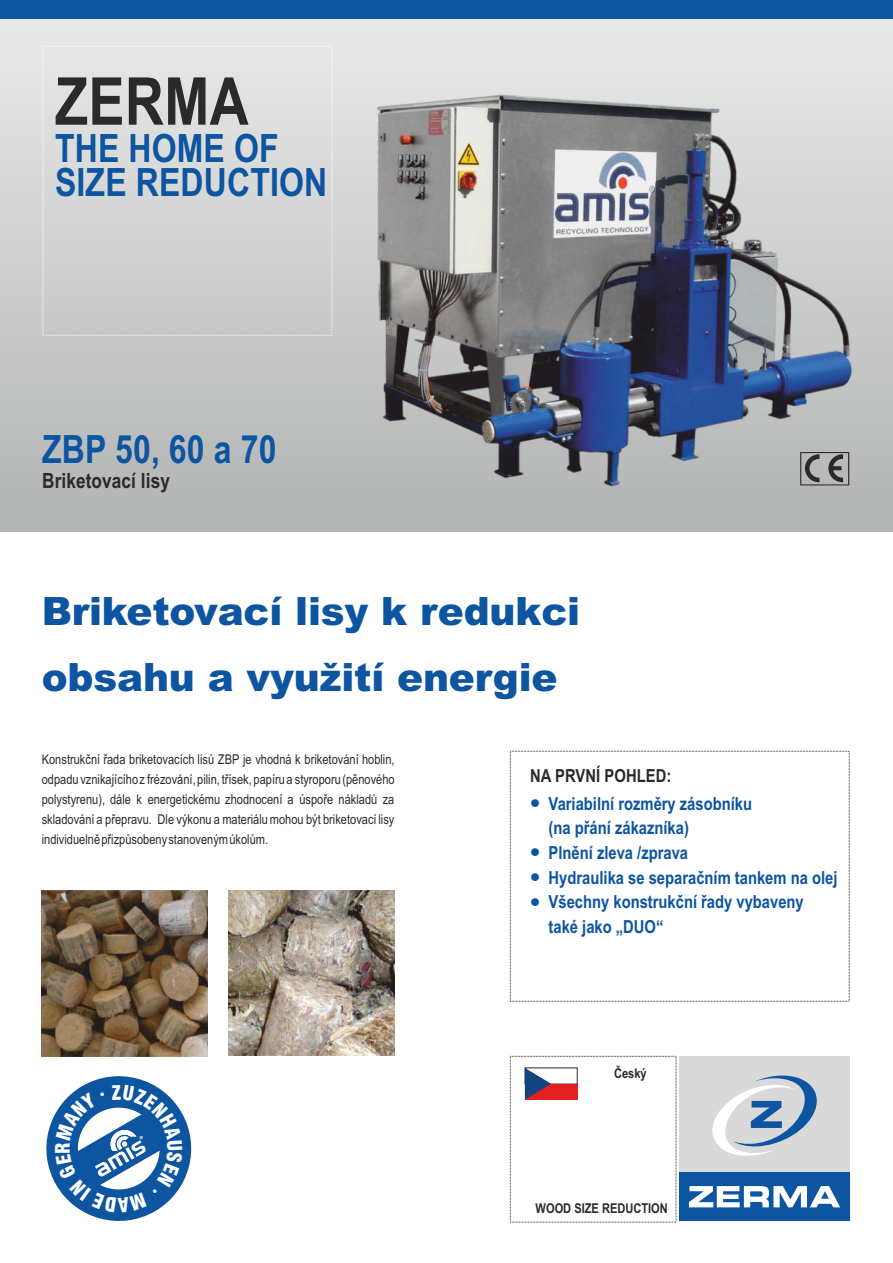
<style>
.page{position:relative;width:893px;height:1263px;background:#fff}
.page>*{position:absolute;margin:0;border:0;box-sizing:border-box;transform-origin:0 0}
.t1{font:700 66px "Arial Narrow";letter-spacing:.005em;color:#2b2929}
.t2{font:900 39px/66px "Arial";letter-spacing:-.005em;color:#0d54a1}
.t3{font:700 39px/33.3px "Arial Narrow";letter-spacing:.005em;color:#0d54a1}
.t4{font:700 21px "Arial Narrow";letter-spacing:.005em;color:#2b2929}
.t5{font:900 condensed 19.5px "Swiss 721 BT";color:#fff}
.t6{font:700 18px/24.8px "Arial Narrow";color:#0d54a1}
.t7{font:700 18px "Arial Narrow";letter-spacing:.005em;color:#2b2929}
.t8{font:13.5px/19.8px "Arial Narrow";color:#2b2929;text-align:justify}
.t9{font:700 13.5px "Arial Narrow";color:#2b2929}
.t10{font:13.5px/24.8px "Wingdings";color:#0d54a1;text-align:justify}
</style>
<div class="page">
<div style="left:0;top:0;width:893px;height:532px;background:linear-gradient(to bottom,#ebecec,#b2b3b3)"></div>
<div style="left:0;top:0;width:893px;height:19px;background:#0d54a1"></div>
<div style="left:42px;top:46px;width:290px;height:290px;border:1px dashed #fff"></div>
<img style="left:377px;top:95px;width:476px;height:391px">
<img style="left:42px;top:890px;width:165px;height:166px">
<img style="left:228px;top:890px;width:166px;height:166px">
<svg style="left:800px;top:452px;width:49px;height:33px;background:#8a8a8a"></svg>
<div style="left:679px;top:1056px;width:171px;height:151px;background:#d9d9d9"></div>
<div style="left:679px;top:1172px;width:171px;height:49px;background:#0d54a1"></div>
<svg style="left:689px;top:1186px;width:151px;height:21px"></svg>
<svg style="left:712px;top:1075px;width:105px;height:81px"></svg>
<svg style="left:525px;top:1067px;width:53px;height:33px"></svg>
<svg style="left:46px;top:1076px;width:146px;height:145px"></svg>
<h1 class="t1" style="left:55px;top:77px;width:195px">ZERMA</h1>
<h2 class="t3" style="left:55px;top:136px;width:274px">THE HOME OF<br>SIZE REDUCTION</h2>
<h2 class="t3" style="left:42px;top:436px;width:236px">ZBP 50, 60 a 70</h2>
<h3 class="t4" style="left:42px;top:473px;width:129px">Briketovací lisy</h3>
<h2 class="t2" style="left:42px;top:582px;width:540px">Briketovací lisy k redukci obsahu a využití energie</h2>
<p class="t8" style="left:42px;top:751px;width:354px">Konstrukční řada briketovacích lisů ZBP je vhodná k briketování hoblin, odpadu vznikajícího z frézování, pilin, třísek, papíru a styroporu (pěnového polystyrenu), dále k energetickému zhodnocení a úspoře nákladů za skladování a přepravu. Dle výkonu a materiálu mohou být briketovací lisy individuelně přizpůsobeny stanoveným úkolům.</p>
<h3 class="t5" style="left:55px;top:1153px;width:13px;rotate:-90deg">R</h3>
<h3 class="t7" style="left:530px;top:768px;width:143px">NA PRVNÍ POHLED:</h3>
<p class="t10" style="left:530px;top:792px;width:12px">●</p>
<p class="t10" style="left:530px;top:841px;width:12px">● ● ●</p>
<h3 class="t6" style="left:549px;top:792px;width:205px">Variabilní rozměry zásobníku</h3>
<h3 class="t6" style="left:549px;top:817px;width:290px">(na přání zákazníka)<br>Plnění zleva /zprava<br>Hydraulika se separačním tankem na olej<br>Všechny konstrukční řady vybaveny také jako „DUO“</h3>
<p class="t9" style="left:614px;top:1068px;width:34px">Český</p>
<p class="t9" style="left:536px;top:1203px;width:134px">WOOD SIZE REDUCTION</p>
</div>
